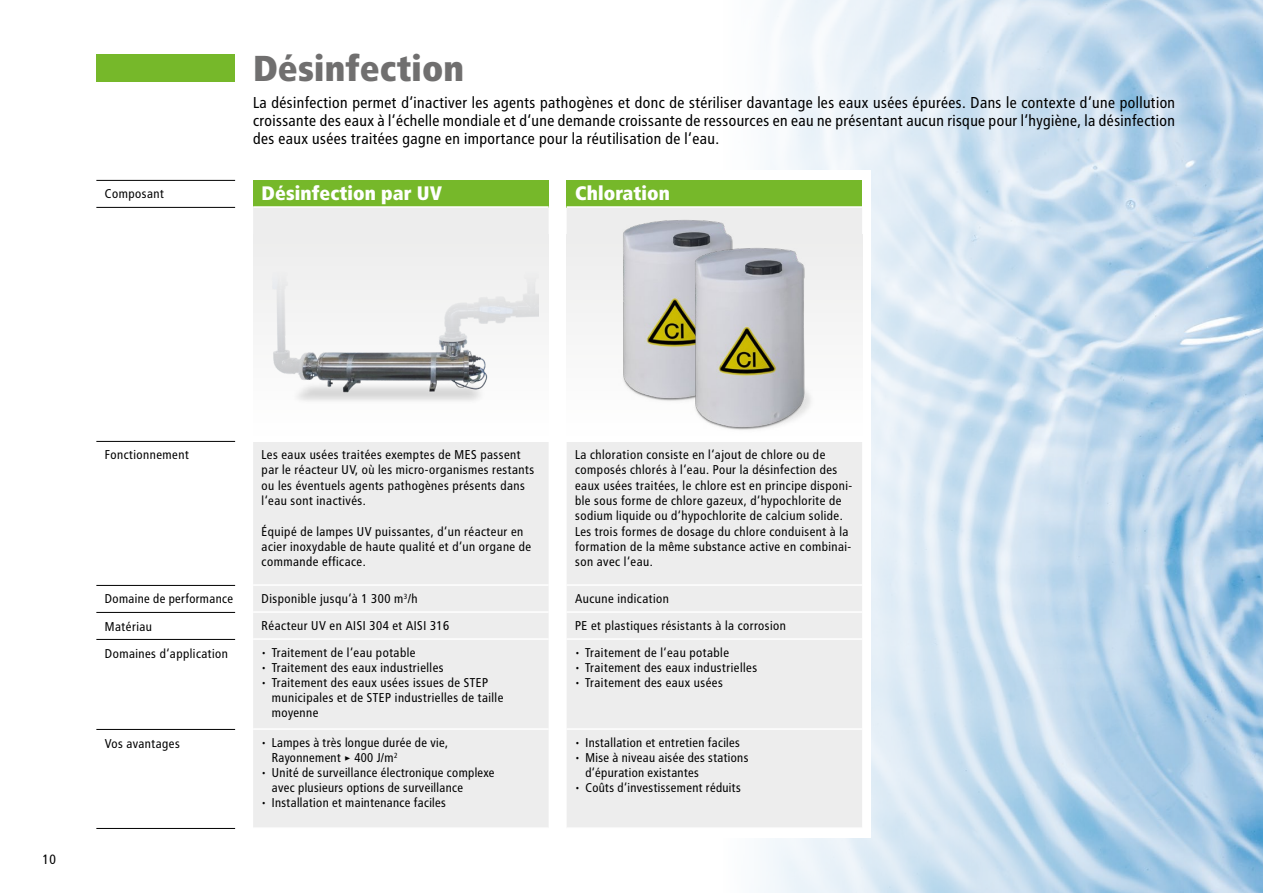
<style>
.page{position:relative;width:1263px;height:893px;background:#fff}
.page>*{position:absolute;margin:0;border:0;box-sizing:border-box;transform-origin:0 0}
.t1{font:36px "BVG Fett";color:#706f6f}
.t2{font:19.5px "BVG Fett";color:#fff}
.t3{font:15.75px/18px "BVG Normal";letter-spacing:-.01em;color:#000;text-align:justify}
.t4{font:13.5px "BVG Normal";color:#000}
.t5{font:12.75px/15.3px "BVG Normal";color:#000}
</style>
<div class="page">
<img style="left:764px;top:0;width:499px;height:893px">
<div style="left:558px;top:170px;width:313px;height:667px;background:#fff"></div>
<div style="left:96px;top:54px;width:139px;height:27px;background:#76b82a"></div>
<hr style="left:96px;top:180px;width:139px;height:1px;background:#000">
<hr style="left:96px;top:207px;width:139px;height:1px;background:#000">
<hr style="left:96px;top:441px;width:139px;height:1px;background:#000">
<hr style="left:96px;top:585px;width:139px;height:1px;background:#000">
<hr style="left:96px;top:612px;width:139px;height:1px;background:#000">
<hr style="left:96px;top:639px;width:139px;height:1px;background:#000">
<hr style="left:96px;top:729px;width:139px;height:1px;background:#000">
<hr style="left:96px;top:828px;width:139px;height:1px;background:#000">
<div style="left:253px;top:180px;width:296px;height:27px;background:#76b82a"></div>
<div style="left:253px;top:208px;width:296px;height:619px;background:#ededed"></div>
<div style="left:253px;top:234px;width:296px;height:207px;background:linear-gradient(to right,#fff,#fdfdfd)"></div>
<hr style="left:253px;top:440px;width:296px;height:2px;background:#fff">
<hr style="left:253px;top:584px;width:296px;height:2px;background:#fff">
<hr style="left:253px;top:611px;width:296px;height:2px;background:#fff">
<hr style="left:253px;top:638px;width:296px;height:2px;background:#fff">
<hr style="left:253px;top:728px;width:296px;height:2px;background:#fff">
<hr style="left:253px;top:206px;width:296px;height:2px;background:#fff">
<div style="left:567px;top:180px;width:295px;height:27px;background:#76b82a"></div>
<div style="left:567px;top:208px;width:295px;height:619px;background:#ededed"></div>
<div style="left:567px;top:234px;width:295px;height:207px;background:#f8f8f8"></div>
<hr style="left:567px;top:440px;width:295px;height:2px;background:#fff">
<hr style="left:567px;top:584px;width:295px;height:2px;background:#fff">
<hr style="left:567px;top:611px;width:295px;height:2px;background:#fff">
<hr style="left:567px;top:638px;width:295px;height:2px;background:#fff">
<hr style="left:567px;top:728px;width:295px;height:2px;background:#fff">
<hr style="left:567px;top:206px;width:295px;height:2px;background:#fff">
<img style="left:253px;top:206px;width:286px;height:213px">
<img style="left:609px;top:206px;width:151px;height:195px">
<img style="left:680px;top:235px;width:151px;height:195px">
<p class="t5" style="left:105px;top:186px;width:61px">Composant</p>
<h1 class="t1" style="left:253px;top:46px;width:213px">Désinfection</h1>
<p class="t3" style="left:253px;top:94px;width:924px">La désinfection permet d‘inactiver les agents pathogènes et donc de stériliser davantage les eaux usées épurées. Dans le contexte d‘une pollution croissante des eaux à l‘échelle mondiale et d‘une demande croissante de ressources en eau ne présentant aucun risque pour l‘hygiène, la désinfection des eaux usées traitées gagne en importance pour la réutilisation de l‘eau.</p>
<h2 class="t2" style="left:262px;top:182px;width:182px">Désinfection par UV</h2>
<h2 class="t2" style="left:575px;top:182px;width:97px">Chloration</h2>
<p class="t4" style="left:43px;top:851px;width:16px">10</p>
<p class="t5" style="left:105px;top:447px;width:86px">Fonctionnement</p>
<p class="t5" style="left:105px;top:586px;width:130px;line-height:27px">Domaine de performance<br>Matériau<br>Domaines d‘application</p>
<p class="t5" style="left:105px;top:735px;width:77px">Vos avantages</p>
<p class="t5" style="left:262px;top:447px;width:275px">Les eaux usées traitées exemptes de MES passent par le réacteur UV, où les micro-organismes restants ou les éventuels agents pathogènes présents dans l‘eau sont inactivés.</p>
<p class="t5" style="left:262px;top:524px;width:272px">Équipé de lampes UV puissantes, d‘un réacteur en acier inoxydable de haute qualité et d‘un organe de commande efficace.</p>
<p class="t5" style="left:262px;top:585px;width:190px;line-height:27px">Disponible jusqu‘à 1 300 m<sup>3</sup>/h<br>Réacteur UV en AISI 304 et AISI 316</p>
<p class="t5" style="left:262px;top:645px;width:156px">• Traitement de l‘eau potable</p>
<p class="t5" style="left:262px;top:660px;width:184px">• Traitement des eaux industrielles</p>
<p class="t5" style="left:272px;top:675px;width:234px;text-indent:-10px">• Traitement des eaux usées issues de STEP municipales et de STEP industrielles de taille moyenne</p>
<p class="t5" style="left:272px;top:735px;width:178px;text-indent:-10px">• Lampes à très longue durée de vie,<br>Rayonnement &gt; 400 J/m<sup>2</sup></p>
<p class="t5" style="left:272px;top:765px;width:225px;text-indent:-10px">• Unité de surveillance électronique complexe avec plusieurs options de surveillance</p>
<p class="t5" style="left:262px;top:795px;width:186px">• Installation et maintenance faciles</p>
<p class="t5" style="left:575px;top:447px;width:279px">La chloration consiste en l‘ajout de chlore ou de composés chlorés à l‘eau. Pour la désinfection des eaux usées traitées, le chlore est en principe disponi&shy;ble sous forme de chlore gazeux, d‘hypochlorite de sodium liquide ou d‘hypochlorite de calcium solide.<br>Les trois formes de dosage du chlore conduisent à la formation de la même substance active en combinai&shy;son avec l‘eau.</p>
<p class="t5" style="left:575px;top:585px;width:213px;line-height:27px">Aucune indication<br>PE et plastiques résistants à la corrosion</p>
<p class="t5" style="left:575px;top:645px;width:156px">• Traitement de l‘eau potable</p>
<p class="t5" style="left:575px;top:660px;width:184px">• Traitement des eaux industrielles</p>
<p class="t5" style="left:575px;top:675px;width:150px">• Traitement des eaux usées</p>
<p class="t5" style="left:575px;top:735px;width:167px">• Installation et entretien faciles</p>
<p class="t5" style="left:585px;top:750px;width:165px;text-indent:-10px">• Mise à niveau aisée des stations d‘épuration existantes</p>
<p class="t5" style="left:575px;top:780px;width:168px">• Coûts d‘investissement réduits</p>
</div>
